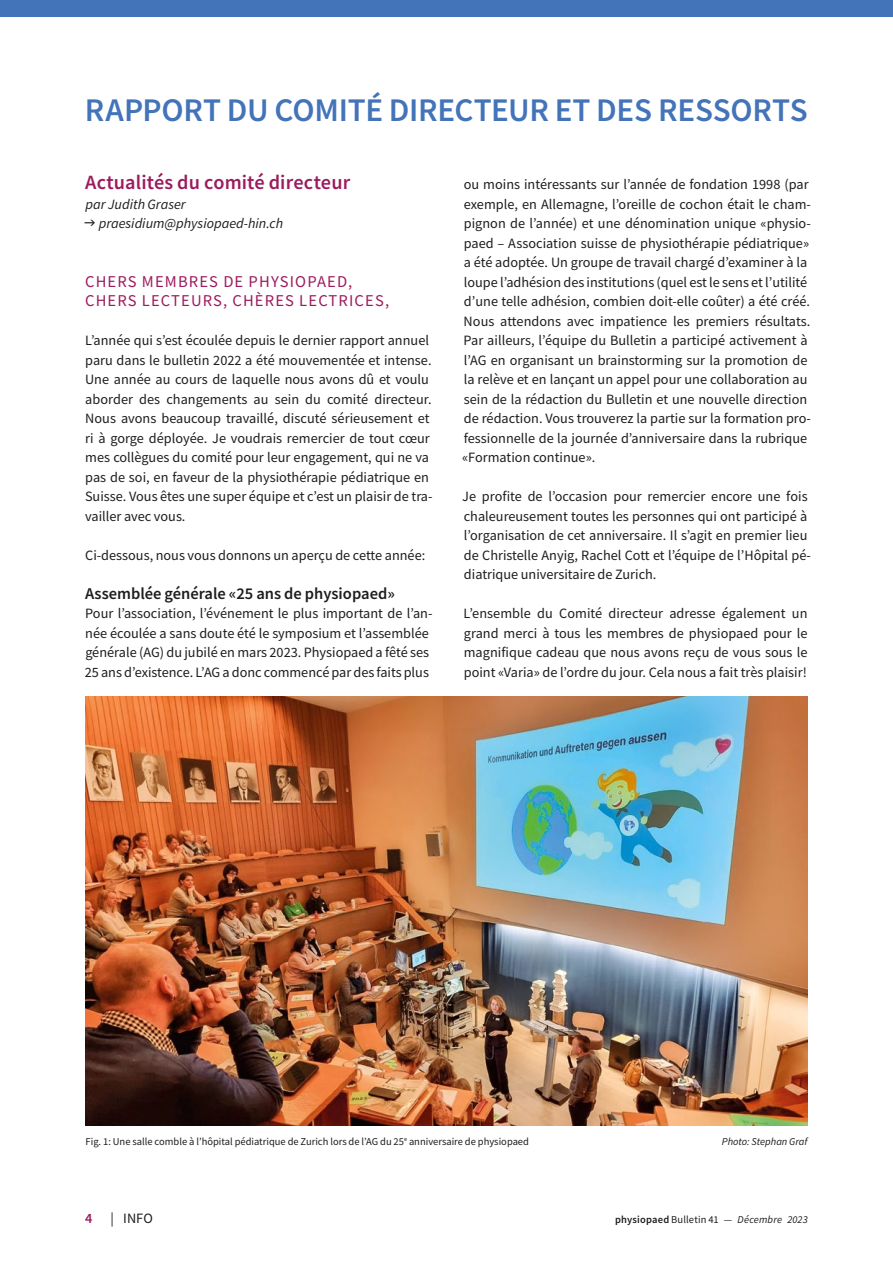
<style>
.page{position:relative;width:893px;height:1263px;background:#fff}
.page>*{position:absolute;margin:0;border:0;box-sizing:border-box;transform-origin:0 0}
._01_Kapiteltitel_de{font:600 33px "Source Sans Pro";letter-spacing:-.005em;color:#4373b9}
._02_Zwischentitel_de{font:600 20.25px "Source Sans Pro";letter-spacing:.005em;color:#9d1a5d}
._02_Untertitel2{font:16.5px "Source Sans Pro";letter-spacing:.07em;color:#9d1a5d}
._02_Untertitel2_Lauftextfett_de{font:600 16.5px "Source Sans Pro";color:#1d1d1b}
._03_1_Lauftext_de{font:14.25px/19.5px "Source Sans Pro";color:#1d1d1b}
._02_Untertitel3_Lauftextkursiv_de{font:italic 14.25px "Source Sans Pro";color:#1d1d1b}
.t1{font:600 14.25px "Source Sans Pro";color:#9d1a5d}
._04_kleiner_linksbündig_de{font:10.5px "Source Sans Pro";color:#1d1d1b}
._04_kleiner_linksbündig_de-2{font:italic 10.5px "Source Sans Pro";color:#1d1d1b}
.s1{font-weight:600;font-style:normal}
.s2{font-style:normal}
</style>
<div class="page">
<div style="left:0;top:0;width:893px;height:17px;background:#4373b9"></div>
<img style="left:85px;top:696px;width:723px;height:429px">
<p class="_01_Kapiteltitel_de" style="left:85px;top:88px;width:724px">RAPPORT DU COMITÉ DIRECTEUR ET DES RESSORTS</p>
<p class="_02_Zwischentitel_de" style="left:85px;top:169px;width:267px">Actualités du comité directeur</p>
<p class="_02_Untertitel3_Lauftextkursiv_de" style="left:85px;top:195px;width:102px">par Judith Graser</p>
<p class="_02_Untertitel3_Lauftextkursiv_de" style="left:99px;top:214px;width:186px">praesidium@physiopaed-hin.ch</p>
<p class="_02_Untertitel2" style="left:85px;top:271px;width:269px">CHERS MEMBRES DE PHYSIOPAED,</p>
<p class="_02_Untertitel2" style="left:85px;top:290px;width:306px">CHERS LECTEURS, CHÈRES LECTRICES,</p>
<p class="_03_1_Lauftext_de" style="left:85px;top:330px;width:349px">L’année qui s’est écoulée depuis le dernier rapport annuel paru dans le bulletin 2022 a été mouvementée et intense.<br>Une année au cours de laquelle nous avons dû et voulu aborder des changements au sein du comité directeur.<br>Nous avons beaucoup travaillé, discuté sérieusement et ri à gorge déployée. Je voudrais remercier de tout cœur mes collègues du comité pour leur engagement, qui ne va pas de soi, en faveur de la physiothérapie pédiatrique en Suisse. Vous êtes une super équipe et c’est un plaisir de tra&shy;vailler avec vous.</p>
<p class="_03_1_Lauftext_de" style="left:85px;top:545px;width:342px">Ci-dessous, nous vous donnons un aperçu de cette année:</p>
<p class="_02_Untertitel2_Lauftextfett_de" style="left:85px;top:582px;width:311px">Assemblée générale «25 ans de physiopaed»</p>
<p class="_03_1_Lauftext_de" style="left:85px;top:603px;width:349px">Pour l’association, l’événement le plus important de l’an&shy;née écoulée a sans doute été le symposium et l’assemblée générale (AG) du jubilé en mars 2023. Physiopaed a fêté ses 25 ans d’existence. L’AG a donc commencé par des faits plus</p>
<p class="_03_1_Lauftext_de" style="left:462px;top:174px;width:350px">ou moins intéressants sur l’année de fondation 1998 (par exemple, en Allemagne, l’oreille de cochon était le cham&shy;pignon de l’année) et une dénomination unique «physio&shy;paed – Association suisse de physiothérapie pédiatrique» a été adoptée. Un groupe de travail chargé d’examiner à la loupe l’adhésion des institutions (quel est le sens et l’utilité d’une telle adhésion, combien doit-elle coûter) a été créé.<br>Nous attendons avec impatience les premiers résultats.<br>Par ailleurs, l’équipe du Bulletin a participé activement à l’AG en organisant un brainstorming sur la promotion de la relève et en lançant un appel pour une collaboration au sein de la rédaction du Bulletin et une nouvelle direction de rédaction. Vous trouverez la partie sur la formation pro&shy;fessionnelle de la journée d’anniversaire dans la rubrique «Formation continue».</p>
<p class="_03_1_Lauftext_de" style="left:462px;top:486px;width:350px">Je profite de l’occasion pour remercier encore une fois chaleureusement toutes les personnes qui ont participé à l’organisation de cet anniversaire. Il s’agit en premier lieu de Christelle Anyig, Rachel Cott et l’équipe de l’Hôpital pé&shy;diatrique universitaire de Zurich.</p>
<p class="_03_1_Lauftext_de" style="left:464px;top:603px;width:345px;text-align:justify">L’ensemble du Comité directeur adresse également un grand merci à tous les membres de physiopaed pour le magnifique cadeau que nous avons reçu de vous sous le point «Varia» de l’ordre du jour. Cela nous a fait très plaisir!</p>
<p class="_04_kleiner_linksbündig_de" style="left:86px;top:1134px;width:445px">Fig. 1: Une salle comble à l’hôpital pédiatrique de Zurich lors de l’AG du 25<sup>e</sup> anniversaire de physiopaed</p>
<p class="_04_kleiner_linksbündig_de-2" style="left:722px;top:1134px;width:87px">Photo: Stephan Graf</p>
<p class="t1" style="left:85px;top:1208px;width:9px">4</p>
<p class="_03_1_Lauftext_de" style="left:111px;top:1208px;width:44px">| INFO</p>
<p class="_04_kleiner_linksbündig_de-2" style="left:615px;top:1212px;width:194px"><span class="s1">physiopaed</span> <span class="s2">Bulletin 41 —</span> Décembre 2023</p>
</div>
